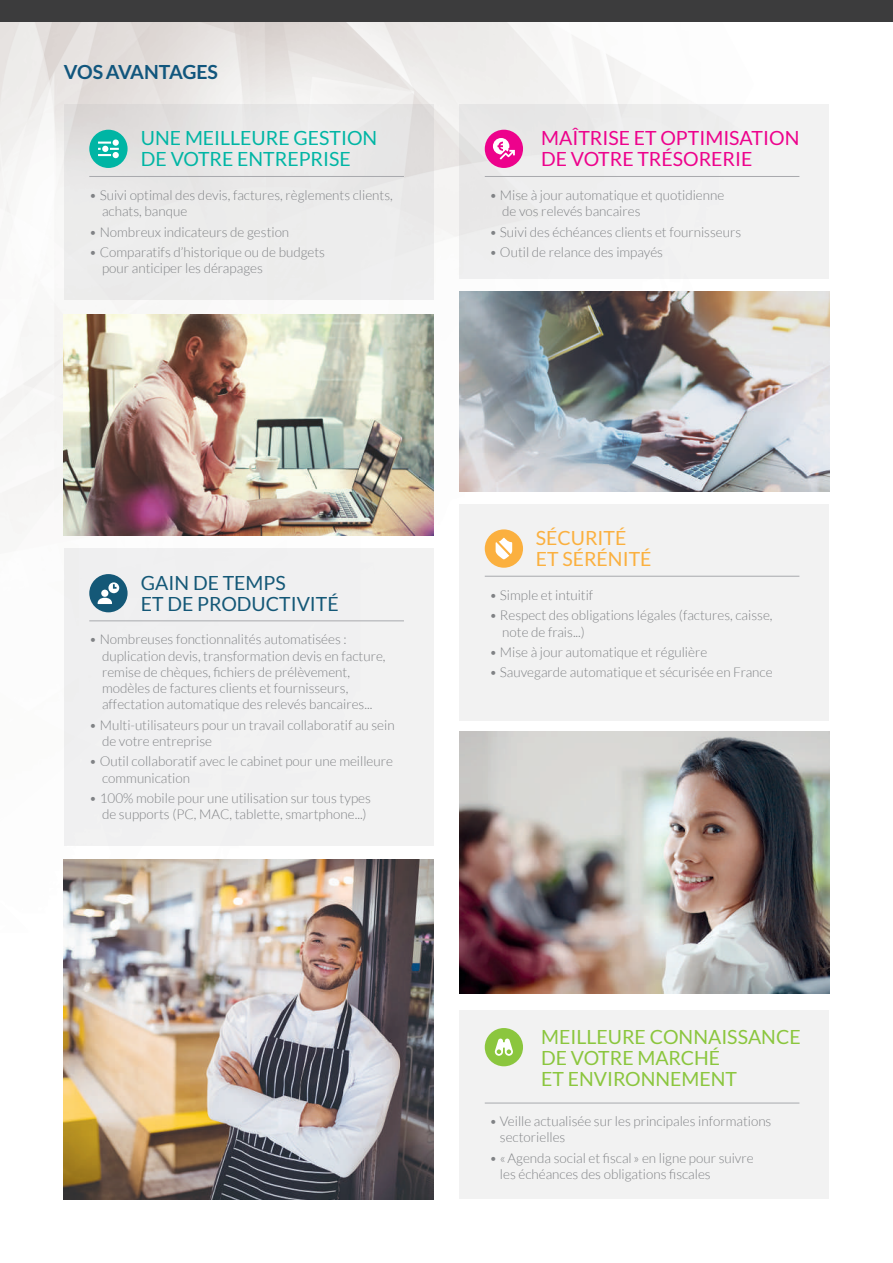
<style>
.page{position:relative;width:893px;height:1263px;background:#fff}
.page>*{position:absolute;margin:0;border:0;box-sizing:border-box;transform-origin:0 0}
.t1{font:19.5px/21px "Lato";color:#8bc63e}
.t2{font:19.5px/21px "Lato";color:#ed028c}
.t3{font:19.5px/21px "Lato";color:#00b5a4}
.t4{font:19.5px/21px "Lato";color:#145877}
.t5{font:19.5px/21px "Lato";color:#fbb03f}
.t6{font:700 19.5px "Lato";letter-spacing:-.015em;color:#11567d}
.t7{font:300 13.5px/16.2px "Lato";color:#808285}
</style>
<div class="page">
<img style="left:1px;top:21px;width:892px;height:1179px">
<img style="left:0;top:0;width:1px;height:1263px">
<div style="left:459px;top:1010px;width:370px;height:189px;background:#f2f2f2"></div>
<div style="left:459px;top:104px;width:370px;height:175px;background:#f0f0f1"></div>
<hr style="left:485px;top:1103px;width:314px;height:1px;background:#a8a9ad">
<div style="left:64px;top:104px;width:370px;height:196px;background:linear-gradient(to bottom,#e4e3e2,#efefef)"></div>
<div style="left:89px;top:130px;width:39px;height:38px;background:#00b5a4;border-radius:50%"></div>
<div style="left:113px;top:139px;width:6px;height:7px;background:#fff;border-radius:50%"></div>
<svg style="left:98px;top:142px;width:21px;height:16px"></svg>
<hr style="left:89px;top:176px;width:315px;height:1px;background:#a8a9ad">
<div style="left:64px;top:549px;width:370px;height:297px;background:#f0f0f1"></div>
<hr style="left:89px;top:620px;width:315px;height:1px;background:#a8a9ad">
<div style="left:89px;top:574px;width:39px;height:38px;background:#145877;border-radius:50%"></div>
<svg style="left:98px;top:582px;width:21px;height:22px"></svg>
<div style="left:459px;top:504px;width:370px;height:217px;background:#f2f2f2"></div>
<hr style="left:485px;top:576px;width:314px;height:1px;background:#a8a9ad">
<div style="left:485px;top:529px;width:38px;height:39px;background:#fbb03f;border-radius:50%"></div>
<svg style="left:496px;top:538px;width:16px;height:21px"></svg>
<div style="left:485px;top:1028px;width:38px;height:38px;background:#8bc63e;border-radius:50%"></div>
<svg style="left:495px;top:1038px;width:18px;height:18px"></svg>
<img style="left:64px;top:314px;width:370px;height:221px">
<img style="left:459px;top:731px;width:370px;height:262px">
<img style="left:64px;top:859px;width:370px;height:340px">
<img style="left:459px;top:291px;width:370px;height:200px">
<hr style="left:485px;top:176px;width:314px;height:1px;background:#a8a9ad">
<div style="left:485px;top:130px;width:38px;height:38px;background:#ed028c;border-radius:50%"></div>
<svg style="left:493px;top:138px;width:22px;height:22px"></svg>
<div style="left:0;top:0;width:893px;height:21px;background:#3c3c3d"></div>
<h1 class="t6" style="left:64px;top:61px;width:156px">VOS AVANTAGES</h1>
<h1 class="t3" style="left:141px;top:128px;width:238px">UNE MEILLEURE GESTION<br>DE VOTRE ENTREPRISE</h1>
<p class="t7" style="left:102px;top:187px;width:292px;text-indent:-13px">• Suivi optimal des devis, factures, règlements clients, achats, banque</p>
<p class="t7" style="left:89px;top:224px;width:201px">• Nombreux indicateurs de gestion</p>
<p class="t7" style="left:102px;top:244px;width:224px;text-indent:-13px">• Comparatifs d’historique ou de budgets pour anticiper les dérapages</p>
<h1 class="t2" style="left:541px;top:128px;width:260px">MAÎTRISE ET OPTIMISATION<br>DE VOTRE TRÉSORERIE</h1>
<p class="t7" style="left:502px;top:187px;width:224px;text-indent:-13px">• Mise à jour automatique et quotidienne de vos relevés bancaires</p>
<p class="t7" style="left:489px;top:224px;width:253px">• Suivi des échéances clients et fournisseurs</p>
<p class="t7" style="left:489px;top:244px;width:175px">• Outil de relance des impayés</p>
<h1 class="t4" style="left:141px;top:572px;width:199px">GAIN DE TEMPS<br>ET DE PRODUCTIVITÉ</h1>
<p class="t7" style="left:102px;top:632px;width:285px;text-indent:-13px">• Nombreuses fonctionnalités automatisées : duplication devis, transformation devis en facture, remise de chèques, fichiers de prélèvement, modèles de factures clients et fournisseurs, affectation automatique des relevés bancaires...</p>
<p class="t7" style="left:102px;top:717px;width:294px;text-indent:-13px">• Multi-utilisateurs pour un travail collaboratif au sein de votre entreprise</p>
<p class="t7" style="left:102px;top:753px;width:292px;text-indent:-13px">• Outil collaboratif avec le cabinet pour une meilleure communication</p>
<p class="t7" style="left:102px;top:790px;width:270px;text-indent:-13px">• 100% mobile pour une utilisation sur tous types de supports (PC, MAC, tablette, smartphone...)</p>
<h1 class="t5" style="left:536px;top:527px;width:117px">SÉCURITÉ<br>ET SÉRÉNITÉ</h1>
<p class="t7" style="left:489px;top:587px;width:105px">• Simple et intuitif</p>
<p class="t7" style="left:502px;top:607px;width:272px;text-indent:-13px">• Respect des obligations légales (factures, caisse, note de frais...)</p>
<p class="t7" style="left:489px;top:644px;width:219px">• Mise à jour automatique et régulière</p>
<p class="t7" style="left:489px;top:664px;width:285px">• Sauvegarde automatique et sécurisée en France</p>
<h1 class="t1" style="left:541px;top:1026px;width:261px">MEILLEURE CONNAISSANCE<br>DE VOTRE MARCHÉ<br>ET ENVIRONNEMENT</h1>
<p class="t7" style="left:500px;top:1113px;width:273px;text-indent:-10px">• Veille actualisée sur les principales informations sectorielles</p>
<p class="t7" style="left:500px;top:1150px;width:255px;text-indent:-10px">• «Agenda social et fiscal » en ligne pour suivre les échéances des obligations fiscales</p>
</div>
